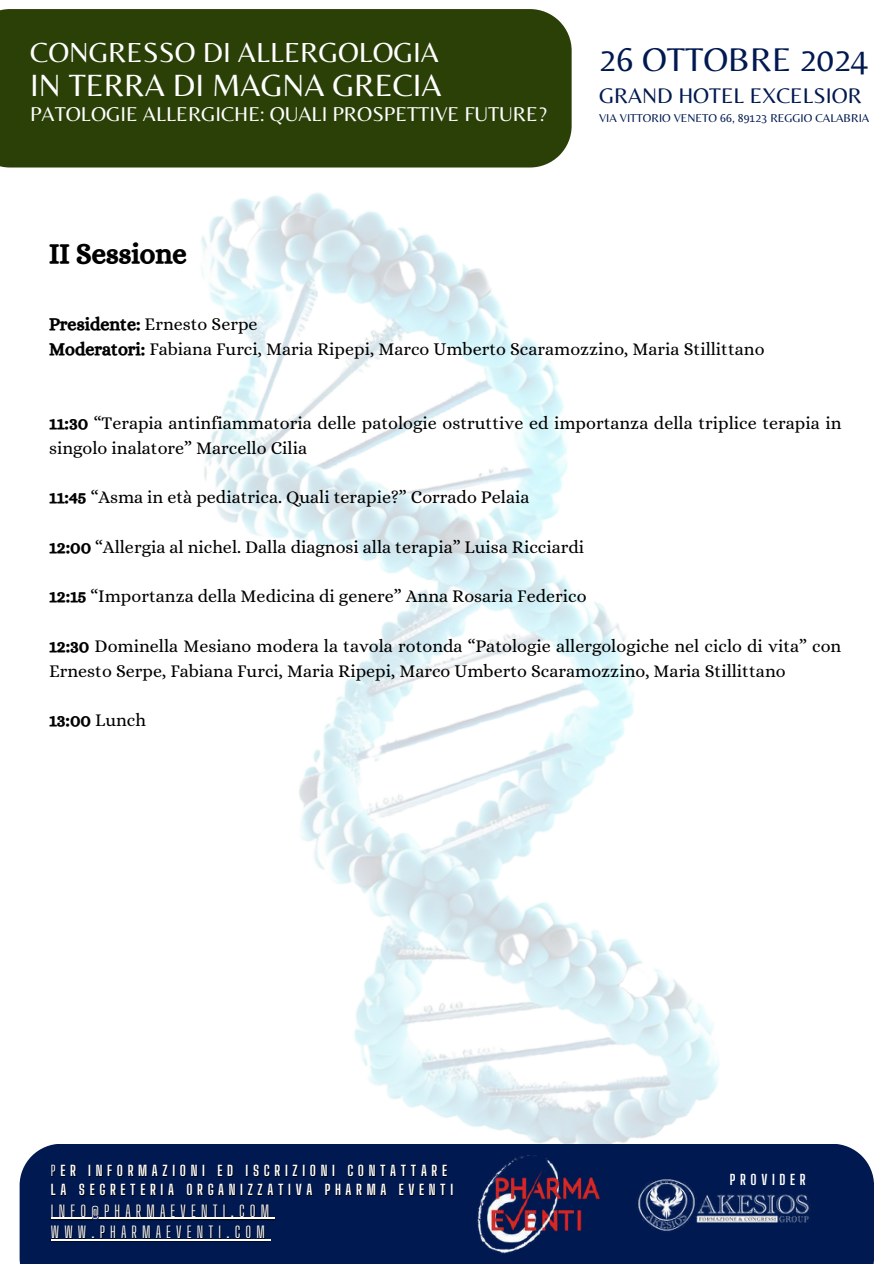
<style>
.page{position:relative;width:894px;height:1264px;background:#fff}
.page>*{position:absolute;margin:0;border:0;box-sizing:border-box;transform-origin:0 0}
.t1{font:34.2px "Belleza";color:#001950}
.t2{font:31.95px "Belleza";color:#fff}
.t3{font:28.65px "Belleza";color:#fff}
.t4{font:28.5px "CA Generated";color:#000}
.t5{font:22.05px "Belleza";color:#001950}
.t6{font:20.85px "Belleza";color:#fff}
.t7{font:18px/24.8px "Alice";color:#000}
.t8{font:18px "CA Generated";color:#000}
.t9{font:15.6px/21.3px "Big Shoulders Display";letter-spacing:.33em;color:#fff}
.t10{font:700 14.1px/19.2px "Big Shoulders Display";letter-spacing:.33em;color:#fff}
.t11{font:700 13.95px "Big Shoulders Display";letter-spacing:.33em;color:#fff}
.t12{font:11.85px "Belleza";color:#001950}
.s1{font-family:"CA Generated"}
.s2{font-family:"Alice"}
.s3{font-weight:400;color:#000}
</style>
<div class="page">
<img style="left:4px;top:44px;width:870px;height:1219px">
<hr style="left:51px;top:1217px;width:223px;height:1px;background:#fff">
<hr style="left:51px;top:1239px;width:219px;height:1px;background:#fff">
<img style="left:461px;top:1143px;width:150px;height:116px">
<img style="left:634px;top:1165px;width:186px;height:79px">
<div style="left:0;top:9px;width:571px;height:158px;background:#2b4007"></div>
<h3 class="t3" style="left:30px;top:35px;width:410px">CONGRESSO DI ALLERGOLOGIA</h3>
<h2 class="t2" style="left:30px;top:66px;width:413px">IN TERRA DI MAGNA GRECIA</h2>
<p class="t6" style="left:30px;top:101px;width:518px">PATOLOGIE ALLERGICHE: QUALI PROSPETTIVE FUTURE?</p>
<h3 class="t4" style="left:49px;top:237px;width:139px">II Sessione</h3>
<h1 class="t1" style="left:599px;top:39px;width:270px">26 OTTOBRE 2024</h1>
<p class="t5" style="left:599px;top:83px;width:264px">GRAND HOTEL EXCELSIOR</p>
<p class="t12" style="left:599px;top:111px;width:271px">VIA VITTORIO VENETO 66, 89123 REGGIO CALABRIA</p>
<p class="t7" style="left:49px;top:311px;width:716px"><span class="s1">Presidente:</span> Ernesto Serpe<br><span class="s1">Moderatori:</span> Fabiana Furci, Maria Ripepi, Marco Umberto Scaramozzino, Maria Stillittano</p>
<p class="t7" style="left:49px;top:410px;width:793px"><span class="s1">11:30</span> “Terapia antinfiammatoria delle patologie ostruttive ed importanza della triplice terapia in singolo inalatore” Marcello Cilia</p>
<p class="t7" style="left:49px;top:485px;width:481px"><span class="s1">11:45</span> “Asma in età pediatrica. Quali terapie?” Corrado Pelaia</p>
<p class="t7" style="left:49px;top:534px;width:536px"><span class="s1">12:00</span> “Allergia al nichel. Dalla diagnosi alla terapia” Luisa Ricciardi</p>
<p class="t7" style="left:49px;top:584px;width:539px"><span class="s1">12:15</span> “Importanza della Medicina di genere” Anna Rosaria Federico</p>
<p class="t7" style="left:49px;top:633px;width:793px"><span class="s1">12:30</span> Dominella Mesiano modera la tavola rotonda “Patologie allergologiche nel ciclo di vita” con<br>Ernesto Serpe, Fabiana Furci, Maria Ripepi, Marco Umberto Scaramozzino, Maria Stillittano</p>
<p class="t8" style="left:49px;top:710px;width:98px">13:00 <span class="s2">Lunch</span></p>
<p class="t10" style="left:51px;top:1161px;width:403px"><span class="s3">P</span>ER INFORMAZIONI ED ISCRIZIONI CONTATTARE<br>LA SEGRETERIA ORGANIZZATIVA PHARMA EVENTI</p>
<p class="t9" style="left:51px;top:1199px;width:220px">INFO@PHARMAEVENTI.COM<br>WWW.PHARMAEVENTI.COM</p>
<p class="t11" style="left:729px;top:1171px;width:77px">PROVIDER</p>
</div>
